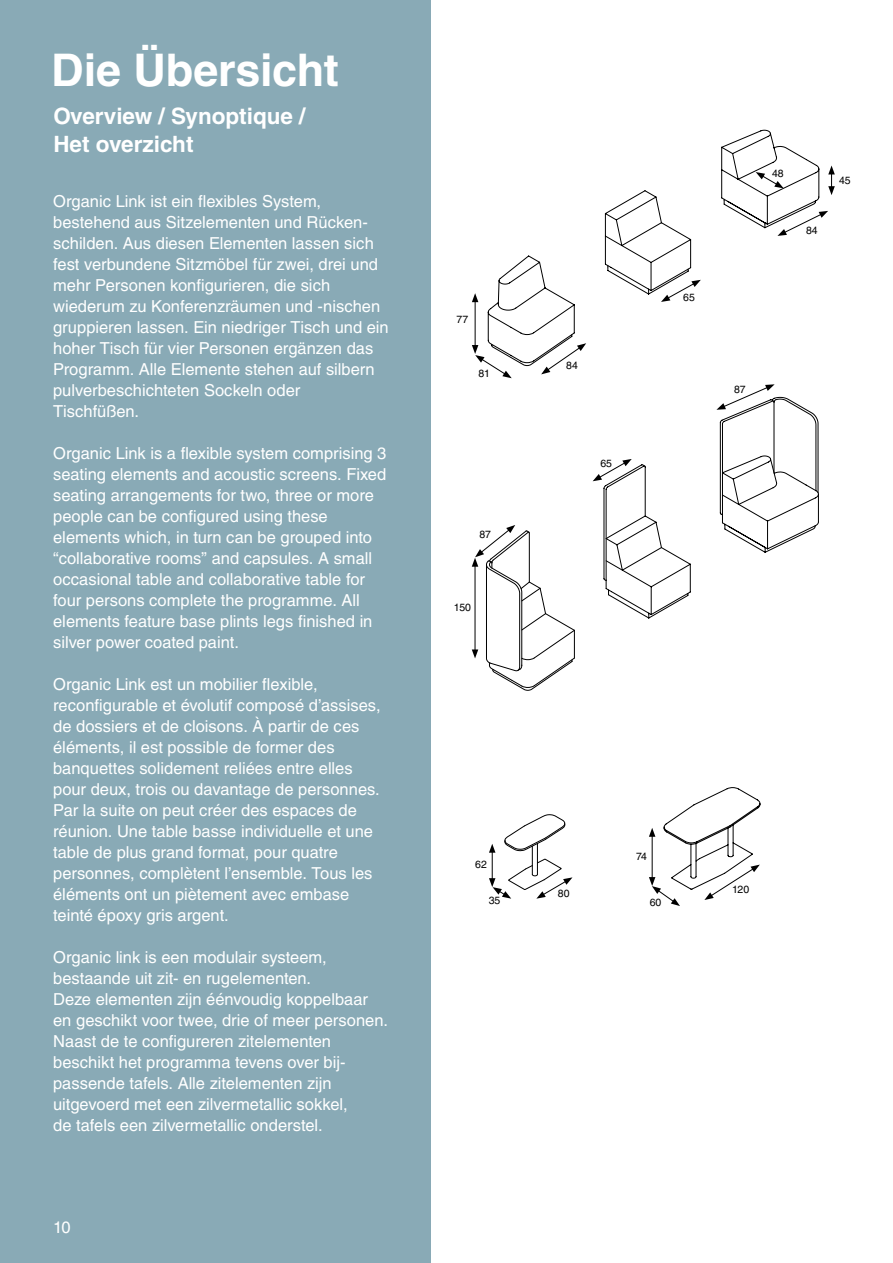
<style>
.page{position:relative;width:893px;height:1263px;background:#fff}
.page>*{position:absolute;margin:0;border:0;box-sizing:border-box;transform-origin:0 0}
.t1{font:700 45px "Helvetica LT Std";letter-spacing:-.005em;color:#fff}
.t2{font:700 22.5px/28.5px "Helvetica LT Std";color:#fff}
.t3{font:16.5px/21px "Helvetica LT Std";color:#fff}
.t4{font:10.5px "Helvetica LT Std";color:#000}
</style>
<div class="page">
<svg style="left:472px;top:525px;width:103px;height:165px"></svg>
<div style="left:479px;top:530px;width:12px;height:8px;background:#fff"></div>
<svg style="left:472px;top:255px;width:114px;height:123px"></svg>
<div style="left:566px;top:362px;width:12px;height:7px;background:#fff"></div>
<svg style="left:721px;top:130px;width:114px;height:106px"></svg>
<div style="left:806px;top:226px;width:12px;height:8px;background:#fff"></div>
<svg style="left:605px;top:190px;width:96px;height:112px"></svg>
<svg style="left:593px;top:459px;width:98px;height:159px"></svg>
<div style="left:600px;top:459px;width:12px;height:8px;background:#fff"></div>
<svg style="left:716px;top:384px;width:103px;height:169px"></svg>
<div style="left:734px;top:386px;width:12px;height:7px;background:#fff"></div>
<svg style="left:649px;top:787px;width:112px;height:119px"></svg>
<svg style="left:489px;top:814px;width:83px;height:85px"></svg>
<div style="left:0;top:0;width:431px;height:1263px;background:#89aab6"></div>
<h1 class="t1" style="left:51px;top:43px;width:289px">Die Übersicht</h1>
<h2 class="t2" style="left:53px;top:101px;width:254px">Overview / Synoptique /<br>Het overzicht</h2>
<p class="t3" style="left:53px;top:190px;width:337px">Organic Link ist ein flexibles System, bestehend aus Sitzelementen und Rücken&shy;schilden. Aus diesen Elementen lassen sich fest verbundene Sitzmöbel für zwei, drei und mehr Personen konfigurieren, die sich wiederum zu Konferenzräumen und -nischen gruppieren lassen. Ein niedriger Tisch und ein hoher Tisch für vier Personen ergänzen das Programm. Alle Elemente stehen auf silbern pulverbeschichteten Sockeln oder Tischfüßen.</p>
<p class="t3" style="left:53px;top:442px;width:335px">Organic Link is a flexible system comprising 3 seating elements and acoustic screens. Fixed seating arrangements for two, three or more people can be configured using these elements which, in turn can be grouped into “collaborative rooms” and capsules. A small occasional table and collaborative table for four persons complete the programme. All elements feature base plints legs finished in silver power coated paint.</p>
<p class="t3" style="left:53px;top:673px;width:329px">Organic Link est un mobilier flexible, reconfigurable et évolutif composé d’assises, de dossiers et de cloisons. À partir de ces éléments, il est possible de former des banquettes solidement reliées entre elles pour deux, trois ou davantage de personnes.<br>Par la suite on peut créer des espaces de réunion. Une table basse individuelle et une table de plus grand format, pour quatre personnes, complètent l’ensemble. Tous les éléments ont un piètement avec embase teinté époxy gris argent.</p>
<p class="t3" style="left:53px;top:946px;width:336px">Organic link is een modulair systeem, bestaande uit zit- en rugelementen.<br>Deze elementen zijn éénvoudig koppelbaar en geschikt voor twee, drie of meer personen.<br>Naast de te configureren zitelementen beschikt het programma tevens over bij&shy;passende tafels. Alle zitelementen zijn uitgevoerd met een zilvermetallic sokkel,<br>de tafels een zilvermetallic onderstel.</p>
<p class="t3" style="left:53px;top:1217px;width:19px">10</p>
<p class="t4" style="left:457px;top:313px;width:13px">77</p>
<p class="t4" style="left:478px;top:367px;width:13px">81</p>
<p class="t4" style="left:479px;top:528px;width:13px">87</p>
<p class="t4" style="left:454px;top:601px;width:19px">150</p>
<p class="t4" style="left:566px;top:360px;width:13px">84</p>
<p class="t4" style="left:600px;top:457px;width:13px">65</p>
<p class="t4" style="left:683px;top:291px;width:13px">65</p>
<p class="t4" style="left:772px;top:167px;width:13px">48</p>
<p class="t4" style="left:806px;top:224px;width:13px">84</p>
<p class="t4" style="left:839px;top:174px;width:13px">45</p>
<p class="t4" style="left:734px;top:383px;width:13px">87</p>
<p class="t4" style="left:475px;top:858px;width:13px">62</p>
<p class="t4" style="left:489px;top:894px;width:13px">35</p>
<p class="t4" style="left:558px;top:888px;width:13px">80</p>
<p class="t4" style="left:636px;top:850px;width:12px">74</p>
<p class="t4" style="left:650px;top:896px;width:13px">60</p>
<p class="t4" style="left:732px;top:883px;width:19px">120</p>
</div>
